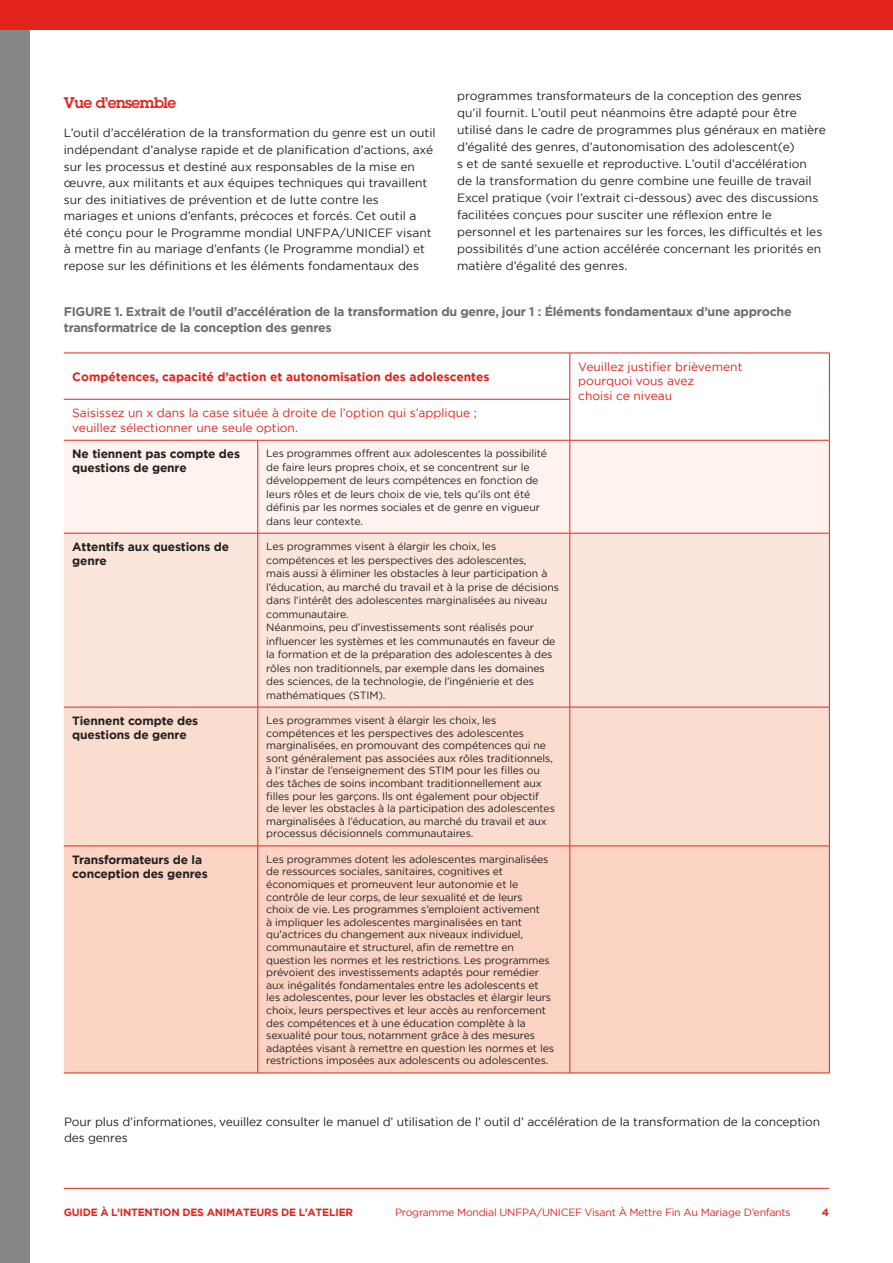
<style>
.page{position:relative;width:893px;height:1263px;background:#fff}
.page>*{position:absolute;margin:0;border:0;box-sizing:border-box;transform-origin:0 0}
.t1{font:600 15px "Lubalin Graph Std";letter-spacing:-.03em;color:#e2241d}
.t2{font:700 12.45px/16.5px "Gotham";letter-spacing:-.02em;color:#706f6f}
.t3{font:12px/17px "Gotham";color:#222}
.t4{font:12px/14.4px "Gotham";color:#e2241d}
.t5{font:700 12px/13.5px "Gotham";letter-spacing:-.01em;color:#222}
.t6{font:700 12px "Gotham";color:#e2241d}
.t7{font:10.5px/12.6px "Gotham";letter-spacing:-.01em;color:#222}
.t8{font:10.5px "Gotham";letter-spacing:-.02em;color:#e2241d}
.t9{font:700 10.5px "Gotham";letter-spacing:-.02em;color:#e2241d}
</style>
<div class="page">
<div style="left:0;top:17px;width:30px;height:1246px;background:#878787"></div>
<hr style="left:892px;top:17px;width:1px;height:1246px;background:#878787">
<hr style="left:64px;top:1188px;width:765px;height:1px;background:#e2241d">
<div style="left:0;top:0;width:893px;height:30px;background:#e2241d"></div>
<div style="left:64px;top:441px;width:765px;height:92px;background:#fef3ee"></div>
<div style="left:64px;top:534px;width:765px;height:173px;background:#fce6dc"></div>
<div style="left:64px;top:708px;width:765px;height:138px;background:#fbddd0"></div>
<div style="left:64px;top:847px;width:765px;height:226px;background:#fad3c3"></div>
<hr style="left:64px;top:353px;width:194px;height:1px;background:#e2241d">
<hr style="left:258px;top:353px;width:312px;height:1px;background:#e2241d">
<hr style="left:64px;top:399px;width:194px;height:1px;background:#e2241d">
<hr style="left:258px;top:399px;width:312px;height:1px;background:#e2241d">
<hr style="left:570px;top:353px;width:260px;height:1px;background:#e2241d">
<hr style="left:570px;top:440px;width:260px;height:1px;background:#e2241d">
<hr style="left:64px;top:440px;width:194px;height:1px;background:#e2241d">
<hr style="left:258px;top:440px;width:312px;height:1px;background:#e2241d">
<hr style="left:569px;top:353px;width:1px;height:46px;background:#e2241d">
<hr style="left:829px;top:353px;width:1px;height:46px;background:#e2241d">
<hr style="left:829px;top:399px;width:1px;height:41px;background:#e2241d">
<hr style="left:569px;top:400px;width:1px;height:40px;background:#e2241d">
<hr style="left:258px;top:441px;width:1px;height:92px;background:#e2241d">
<hr style="left:570px;top:441px;width:1px;height:92px;background:#e2241d">
<hr style="left:829px;top:441px;width:1px;height:92px;background:#e2241d">
<hr style="left:258px;top:533px;width:1px;height:174px;background:#e2241d">
<hr style="left:570px;top:533px;width:1px;height:174px;background:#e2241d">
<hr style="left:829px;top:533px;width:1px;height:174px;background:#e2241d">
<hr style="left:258px;top:707px;width:1px;height:139px;background:#e2241d">
<hr style="left:570px;top:707px;width:1px;height:139px;background:#e2241d">
<hr style="left:829px;top:707px;width:1px;height:139px;background:#e2241d">
<hr style="left:258px;top:846px;width:1px;height:227px;background:#e2241d">
<hr style="left:570px;top:846px;width:1px;height:227px;background:#e2241d">
<hr style="left:829px;top:846px;width:1px;height:227px;background:#e2241d">
<hr style="left:64px;top:533px;width:194px;height:1px;background:#e2241d">
<hr style="left:258px;top:533px;width:312px;height:1px;background:#e2241d">
<hr style="left:570px;top:533px;width:260px;height:1px;background:#e2241d">
<hr style="left:64px;top:707px;width:194px;height:1px;background:#e2241d">
<hr style="left:258px;top:707px;width:312px;height:1px;background:#e2241d">
<hr style="left:570px;top:707px;width:260px;height:1px;background:#e2241d">
<hr style="left:64px;top:846px;width:194px;height:1px;background:#e2241d">
<hr style="left:258px;top:846px;width:312px;height:1px;background:#e2241d">
<hr style="left:570px;top:846px;width:260px;height:1px;background:#e2241d">
<hr style="left:64px;top:1073px;width:194px;height:1px;background:#e2241d">
<hr style="left:258px;top:1073px;width:312px;height:1px;background:#e2241d">
<hr style="left:570px;top:1073px;width:260px;height:1px;background:#e2241d">
<h1 class="t1" style="left:64px;top:93px;width:114px">Vue d’ensemble</h1>
<p class="t3" style="left:64px;top:125px;width:373px">L’outil d’accélération de la transformation du genre est un outil indépendant d’analyse rapide et de planification d’actions, axé sur les processus et destiné aux responsables de la mise en œuvre, aux militants et aux équipes techniques qui travaillent sur des initiatives de prévention et de lutte contre les mariages et unions d’enfants, précoces et forcés. Cet outil a été conçu pour le Programme mondial UNFPA/UNICEF visant à mettre fin au mariage d’enfants (le Programme mondial) et repose sur les définitions et les éléments fondamentaux des</p>
<p class="t3" style="left:457px;top:87px;width:370px">programmes transformateurs de la conception des genres qu’il fournit. L’outil peut néanmoins être adapté pour être utilisé dans le cadre de programmes plus généraux en matière d’égalité des genres, d’autonomisation des adolescent(e)<br>s et de santé sexuelle et reproductive. L’outil d’accélération<br>de la transformation du genre combine une feuille de travail Excel pratique (voir l’extrait ci-dessous) avec des discussions facilitées conçues pour susciter une réflexion entre le personnel et les partenaires sur les forces, les difficultés et les possibilités d’une action accélérée concernant les priorités en matière d’égalité des genres.</p>
<p class="t2" style="left:64px;top:303px;width:729px">FIGURE 1. Extrait de l’outil d’accélération de la transformation du genre, jour 1 : Éléments fondamentaux d’une approche transformatrice de la conception des genres</p>
<p class="t6" style="left:72px;top:369px;width:419px">Compétences, capacité d’action et autonomisation des adolescentes</p>
<p class="t4" style="left:578px;top:359px;width:166px">Veuillez justifier brièvement pourquoi vous avez<br>choisi ce niveau</p>
<p class="t4" style="left:72px;top:406px;width:406px">Saisissez un x dans la case située à droite de l’option qui s’applique ; veuillez sélectionner une seule option.</p>
<p class="t5" style="left:72px;top:447px;width:169px">Ne tiennent pas compte des questions de genre</p>
<p class="t7" style="left:266px;top:446px;width:282px;line-height:13.5px">Les programmes offrent aux adolescentes la possibilité de faire leurs propres choix, et se concentrent sur le développement de leurs compétences en fonction de leurs rôles et de leurs choix de vie, tels qu’ils ont été définis par les normes sociales et de genre en vigueur dans leur contexte.</p>
<p class="t5" style="left:72px;top:540px;width:158px">Attentifs aux questions de genre</p>
<p class="t7" style="left:266px;top:539px;width:294px;line-height:13.5px">Les programmes visent à élargir les choix, les compétences et les perspectives des adolescentes,<br>mais aussi à éliminer les obstacles à leur participation à l’éducation, au marché du travail et à la prise de décisions dans l’intérêt des adolescentes marginalisées au niveau communautaire.<br>Néanmoins, peu d’investissements sont réalisés pour influencer les systèmes et les communautés en faveur de la formation et de la préparation des adolescentes à des rôles non traditionnels, par exemple dans les domaines des sciences, de la technologie, de l’ingénierie et des mathématiques (STIM).</p>
<p class="t5" style="left:72px;top:714px;width:127px">Tiennent compte des questions de genre</p>
<p class="t7" style="left:266px;top:714px;width:290px">Les programmes visent à élargir les choix, les compétences et les perspectives des adolescentes marginalisées, en promouvant des compétences qui ne sont généralement pas associées aux rôles traditionnels, à l’instar de l’enseignement des STIM pour les filles ou des tâches de soins incombant traditionnellement aux filles pour les garçons. Ils ont également pour objectif<br>de lever les obstacles à la participation des adolescentes marginalisées à l’éducation, au marché du travail et aux processus décisionnels communautaires.</p>
<p class="t5" style="left:72px;top:853px;width:137px">Transformateurs de la conception des genres</p>
<p class="t7" style="left:266px;top:852px;width:289px">Les programmes dotent les adolescentes marginalisées de ressources sociales, sanitaires, cognitives et économiques et promeuvent leur autonomie et le contrôle de leur corps, de leur sexualité et de leurs<br>choix de vie. Les programmes s’emploient activement<br>à impliquer les adolescentes marginalisées en tant qu’actrices du changement aux niveaux individuel, communautaire et structurel, afin de remettre en question les normes et les restrictions. Les programmes prévoient des investissements adaptés pour remédier aux inégalités fondamentales entre les adolescents et les adolescentes, pour lever les obstacles et élargir leurs choix, leurs perspectives et leur accès au renforcement des compétences et à une éducation complète à la sexualité pour tous, notamment grâce à des mesures adaptées visant à remettre en question les normes et les restrictions imposées aux adolescents ou adolescentes.</p>
<p class="t3" style="left:64px;top:1113px;width:758px;line-height:16.5px">Pour plus d’informationes, veuillez consulter le manuel d’ utilisation de l’ outil d’ accélération de la transformation de la conception des genres</p>
<p class="t9" style="left:64px;top:1205px;width:291px">GUIDE À L’INTENTION DES ANIMATEURS DE L’ATELIER</p>
<p class="t8" style="left:395px;top:1206px;width:397px">Programme Mondial UNFPA/UNICEF Visant À Mettre Fin Au Mariage D’enfants</p>
<p class="t9" style="left:822px;top:1205px;width:9px">4</p>
</div>
